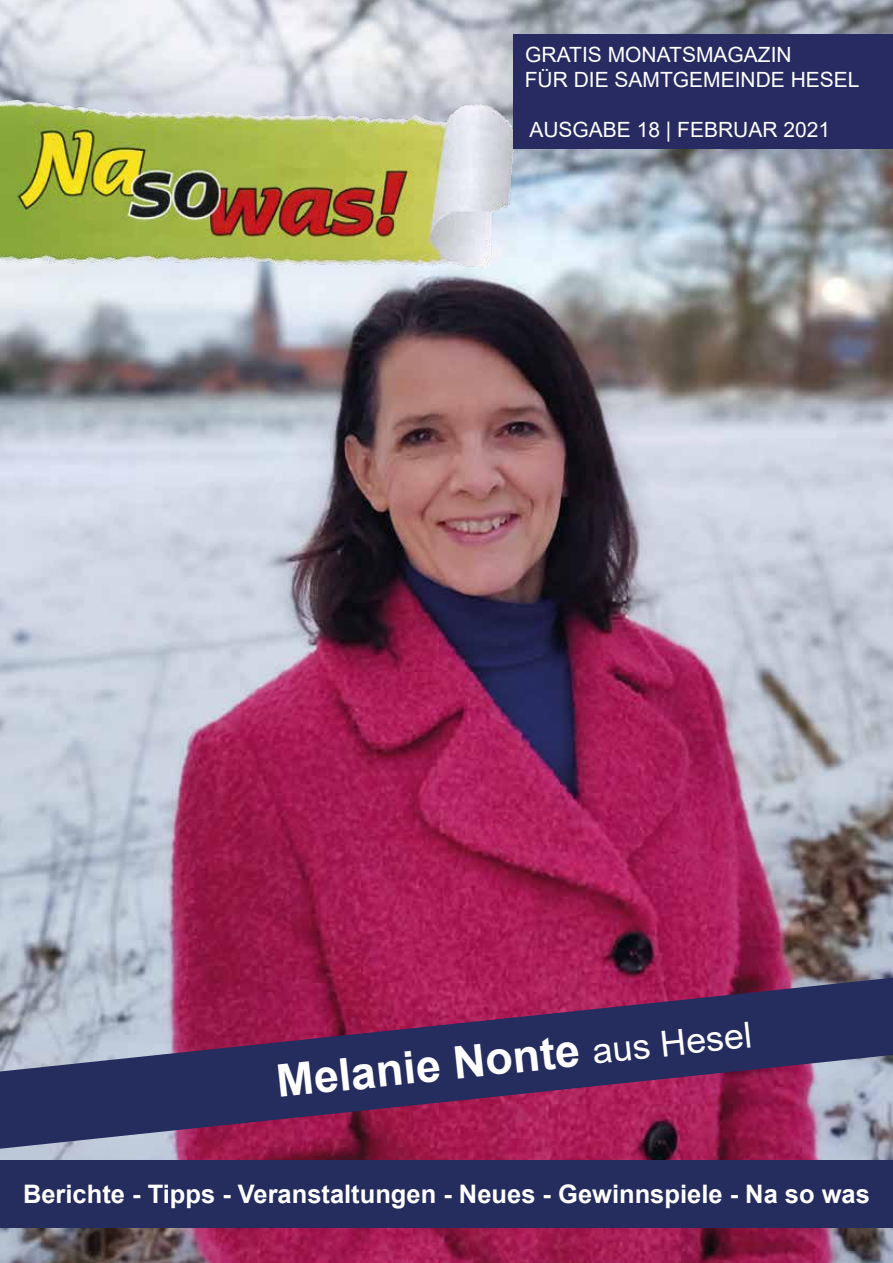
<style>
.page{position:relative;width:893px;height:1263px;background:#fff}
.page>*{position:absolute;margin:0;border:0;box-sizing:border-box;transform-origin:0 0}
.t1{font:700 45px "Arial";color:#fff}
.t2{font:700 25.5px "Arial";color:#fff}
.t3{font:21px/25.2px "Arial";color:#fff}
.s1{font-weight:400;font-size:36px}
</style>
<div class="page">
<img style="left:0;top:0;width:893px;height:1263px">
<img style="left:0;top:101px;width:514px;height:167px">
<div style="left:0;top:1160px;width:893px;height:68px;background:#252c5e"></div>
<svg style="left:0;top:978px;width:893px;height:171px;background:#6a3c69"></svg>
<div style="left:513px;top:35px;width:380px;height:114px;background:#272b61"></div>
<p class="t3" style="left:525px;top:42px;width:336px">GRATIS MONATSMAGAZIN<br>FÜR DIE SAMTGEMEINDE HESEL</p>
<p class="t3" style="left:529px;top:117px;width:302px">AUSGABE 18 | FEBRUAR 2021</p>
<h1 class="t1" style="left:273px;top:1050px;width:479px;rotate:-6deg">Melanie Nonte <span class="s1">aus Hesel</span></h1>
<p class="t2" style="left:23px;top:1175px;width:848px">Berichte - Tipps - Veranstaltungen - Neues - Gewinnspiele - Na so was</p>
</div>
